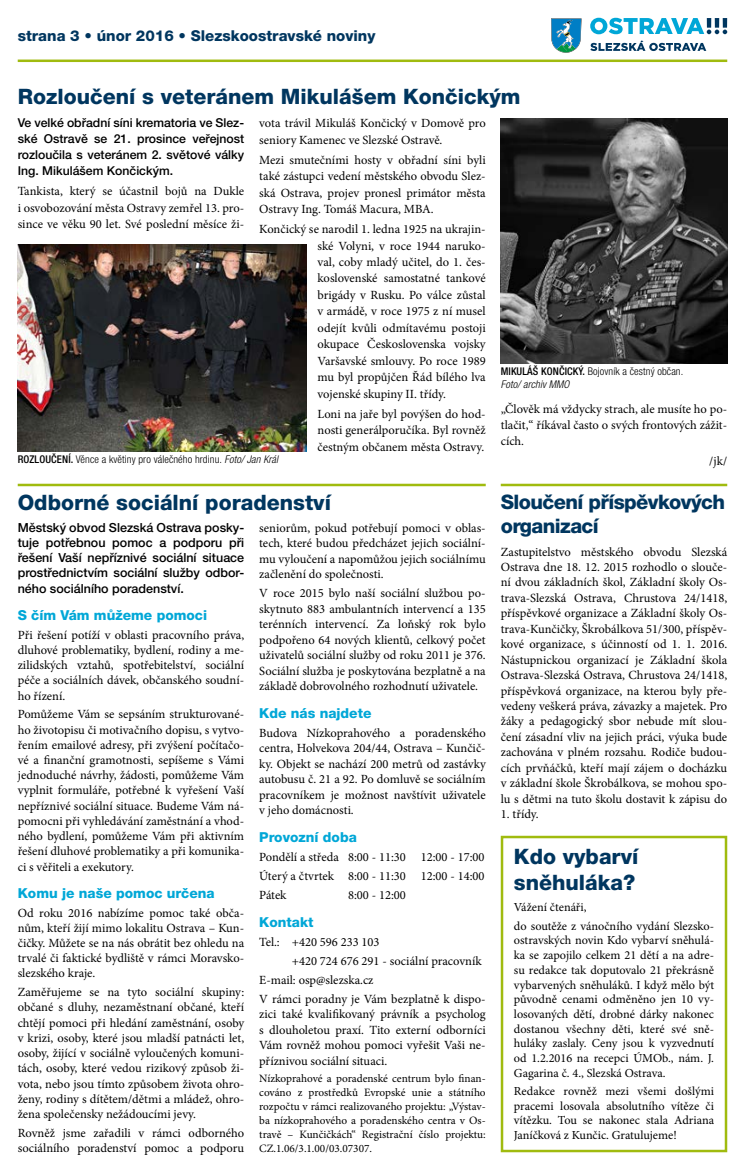
<style>
.page{position:relative;width:745px;height:1170px;background:#fff}
.page>*{position:absolute;margin:0;border:0;box-sizing:border-box;transform-origin:0 0}
.t1{font:800 21.25px/25.5px "Helvetica Neue LT Pro";color:#00365f}
.t2{font:800 20px/24.4px "Helvetica Neue LT Pro";letter-spacing:-.03em;color:#00365f}
.t3{font:800 15px "Helvetica Neue LT Pro";color:#00365f}
.t4{font:800 13.75px "Helvetica Neue LT Pro";color:#00a7d7}
.t5{font:12.5px/15.2px "Minion Pro";color:#000;text-align:justify}
.t6{font:500 12.5px/15.2px "Helvetica Neue LT Pro";color:#000;text-align:justify}
.t7{font:12.25px/14.8px "Minion Pro";color:#000;text-align:justify}
.t8{font:500 12.25px/16.1px "Helvetica Neue LT Pro";color:#000;text-align:justify}
.t9{font:11.25px/14px "Minion Pro";color:#000;text-align:justify}
.t10{font:300 condensed 10.62px/12.8px "Helvetica Neue LT Pro";letter-spacing:.01em;color:#000}
.s1{font-weight:500}
.s2{font-style:italic}
</style>
<div class="page">
<div style="left:500px;top:835px;width:226px;height:317px;border:2px solid #a0bb0f"></div>
<svg style="left:551px;top:18px;width:30px;height:35px"></svg>
<svg style="left:590px;top:18px;width:136px;height:16px"></svg>
<svg style="left:590px;top:40px;width:115px;height:11px"></svg>
<hr style="left:18px;top:60px;width:708px;height:2px;background:#a0bb0f">
<hr style="left:18px;top:483px;width:467px;height:3px;background:#a0bb0f">
<hr style="left:500px;top:483px;width:226px;height:3px;background:#a0bb0f">
<img style="left:500px;top:118px;width:226px;height:245px">
<img style="left:18px;top:244px;width:289px;height:208px">
<p class="t3" style="left:18px;top:27px;width:359px">strana 3 • únor 2016 • Slezskoostravské noviny</p>
<h1 class="t1" style="left:18px;top:83px;width:504px">Rozloučení s veteránem Mikulášem Končickým</h1>
<p class="t8" style="left:18px;top:114px;width:228px">Ve velké obřadní síni krematoria ve Slez&shy;ské Ostravě se 21. prosince veřejnost rozloučila s veteránem 2. světové války Ing. Mikulášem Končickým.</p>
<p class="t5" style="left:18px;top:183px;width:228px;line-height:16.4px">Tankista, který se účastnil bojů na Dukle i osvobozování města Ostravy zemřel 13. pro&shy;since ve věku 90 let. Své poslední měsíce ži-</p>
<p class="t5" style="left:259px;top:115px;width:228px;line-height:16.4px">vota trávil Mikuláš Končický v Domově pro seniory Kamenec ve Slezské Ostravě.</p>
<p class="t5" style="left:259px;top:152px;width:228px;line-height:16.5px">Mezi smutečními hosty v obřadní síni byli také zástupci vedení městského obvodu Slez&shy;ská Ostrava, projev pronesl primátor města Ostravy Ing. Tomáš Macura, MBA.</p>
<p class="t5" style="left:317px;top:221px;width:170px;line-height:16.5px;text-indent:-58px">Končický se narodil 1. ledna 1925 na ukrajin&shy;ské Volyni, v roce 1944 naruko&shy;val, coby mladý učitel, do 1. čes&shy;koslovenské samostatné tankové brigády v Rusku. Po válce zůstal v armádě, v roce 1975 z ní musel odejít kvůli odmítavému postoji okupace Československa vojsky Varšavské smlouvy. Po roce 1989 mu byl propůjčen Řád bílého lva vojenské skupiny II. třídy.</p>
<p class="t5" style="left:317px;top:405px;width:169px;line-height:16.4px">Loni na jaře byl povýšen do hod&shy;nosti generálporučíka. Byl rovněž čestným občanem města Ostravy.</p>
<p class="t5" style="left:500px;top:400px;width:228px;line-height:16.5px">„Člověk má vždycky strach, ale musíte ho po&shy;tlačit,“ říkával často o svých frontových zážit&shy;cích.</p>
<p class="t5" style="left:708px;top:454px;width:20px">/jk/</p>
<p class="t10" style="left:500px;top:365px;width:184px"><span class="s1">MIKULÁŠ KONČICKÝ.</span> Bojovník a čestný občan.<br><span class="s2">Foto/ archiv MMO</span></p>
<p class="t10" style="left:18px;top:452px;width:262px"><span class="s1">ROZLOUČENÍ.</span> Věnce a květiny pro válečného hrdinu. <span class="s2">Foto/ Jan Král</span></p>
<h1 class="t1" style="left:18px;top:489px;width:314px">Odborné sociální poradenství</h1>
<p class="t6" style="left:18px;top:519px;width:228px">Městský obvod Slezská Ostrava posky&shy;tuje potřebnou pomoc a podporu při řešení Vaší nepříznivé sociální situace prostřednictvím sociální služby odbor&shy;ného sociálního poradenství.</p>
<p class="t4" style="left:18px;top:607px;width:191px">S čím Vám můžeme pomoci</p>
<p class="t5" style="left:18px;top:627px;width:228px">Při řešení potíží v oblasti pracovního práva, dluhové problematiky, bydlení, rodiny a me&shy;zilidských vztahů, spotřebitelství, sociální péče a sociálních dávek, občanského soudní&shy;ho řízení.</p>
<p class="t5" style="left:18px;top:706px;width:228px">Pomůžeme Vám se sepsáním strukturované&shy;ho životopisu či motivačního dopisu, s vytvo&shy;řením emailové adresy, při zvýšení počítačo&shy;vé a finanční gramotnosti, sepíšeme s Vámi jednoduché návrhy, žádosti, pomůžeme Vám vyplnit formuláře, potřebné k vyřešení Vaší nepříznivé sociální situace. Budeme Vám ná&shy;pomocni při vyhledávání zaměstnání a vhod&shy;ného bydlení, pomůžeme Vám při aktivním řešení dluhové problematiky a při komunika&shy;ci s věřiteli a exekutory.</p>
<p class="t4" style="left:18px;top:884px;width:198px">Komu je naše pomoc určena</p>
<p class="t5" style="left:18px;top:905px;width:228px">Od roku 2016 nabízíme pomoc také obča&shy;nům, kteří žijí mimo lokalitu Ostrava – Kun&shy;čičky. Můžete se na nás obrátit bez ohledu na trvalé či faktické bydliště v rámci Moravsko&shy;slezského kraje.</p>
<p class="t5" style="left:18px;top:984px;width:228px">Zaměřujeme se na tyto sociální skupiny: občané s dluhy, nezaměstnaní občané, kteří chtějí pomoci při hledání zaměstnání, osoby v krizi, osoby, které jsou mladší patnácti let, osoby, žijící v sociálně vyloučených komuni&shy;tách, osoby, které vedou rizikový způsob ži&shy;vota, nebo jsou tímto způsobem života ohro&shy;ženy, rodiny s dítětem/dětmi a mládež, ohro&shy;žena společensky nežádoucími jevy.</p>
<p class="t5" style="left:18px;top:1124px;width:228px">Rovněž jsme zařadili v rámci odborného sociálního poradenství pomoc a podporu</p>
<p class="t5" style="left:259px;top:520px;width:228px">seniorům, pokud potřebují pomoci v oblas&shy;tech, které budou předcházet jejich sociální&shy;mu vyloučení a napomůžou jejich sociálnímu začlenění do společnosti.</p>
<p class="t5" style="left:259px;top:585px;width:228px">V roce 2015 bylo naší sociální službou po&shy;skytnuto 883 ambulantních intervencí a 135 terénních intervencí. Za loňský rok bylo podpořeno 64 nových klientů, celkový počet uživatelů sociální služby od roku 2011 je 376.<br>Sociální služba je poskytována bezplatně a na základě dobrovolného rozhodnutí uživatele.</p>
<p class="t4" style="left:259px;top:704px;width:114px">Kde nás najdete</p>
<p class="t5" style="left:259px;top:725px;width:228px">Budova Nízkoprahového a poradenského centra, Holvekova 204/44, Ostrava – Kunčič&shy;ky. Objekt se nachází 200 metrů od zastávky autobusu č. 21 a 92. Po domluvě se sociálním pracovníkem je možnost navštívit uživatele v jeho domácnosti.</p>
<p class="t4" style="left:259px;top:828px;width:99px">Provozní doba</p>
<p class="t5" style="left:259px;top:847px;width:227px;line-height:19px">Pondělí a středa 8:00 - 11:30 12:00 - 17:00<br>Úterý a čtvrtek 8:00 - 11:30 12:00 - 14:00<br>Pátek</p>
<p class="t5" style="left:348px;top:887px;width:59px">8:00 - 12:00</p>
<p class="t4" style="left:259px;top:913px;width:56px">Kontakt</p>
<p class="t5" style="left:259px;top:934px;width:122px">Tel.: +420 596 233 103</p>
<p class="t5" style="left:291px;top:953px;width:191px">+420 724 676 291 - sociální pracovník</p>
<p class="t5" style="left:259px;top:972px;width:116px">E-mail: osp@slezska.cz</p>
<p class="t5" style="left:259px;top:991px;width:228px">V rámci poradny je Vám bezplatně k dispo-</p>
<p class="t5" style="left:259px;top:1006px;width:228px">zici také kvalifikovaný právník a psycholog s dlouholetou praxí. Tito externí odborníci Vám rovněž mohou pomoci vyřešit Vaši ne&shy;příznivou sociální situaci.</p>
<p class="t9" style="left:259px;top:1071px;width:228px">Nízkoprahové a poradenské centrum bylo finan&shy;cováno z prostředků Evropské unie a státního rozpočtu v rámci realizovaného projektu: „Výstav&shy;ba nízkoprahového a poradenského centra v Os&shy;travě – Kunčičkách“ Registrační číslo projektu:<br>CZ.1.06/3.1.00/03.07307.</p>
<h2 class="t2" style="left:500px;top:489px;width:226px">Sloučení příspěvkových organizací</h2>
<p class="t5" style="left:500px;top:544px;width:228px">Zastupitelstvo městského obvodu Slezská Ostrava dne 18. 12. 2015 rozhodlo o slouče&shy;ní dvou základních škol, Základní školy Os&shy;trava-Slezská Ostrava, Chrustova 24/1418, příspěvkové organizace a Základní školy Os&shy;trava-Kunčičky, Škrobálkova 51/300, příspěv&shy;kové organizace, s účinností od 1. 1. 2016.<br>Nástupnickou organizací je Základní škola Ostrava-Slezská Ostrava, Chrustova 24/1418, příspěvková organizace, na kterou byly pře&shy;vedeny veškerá práva, závazky a majetek. Pro žáky a pedagogický sbor nebude mít slou&shy;čení zásadní vliv na jejich práci, výuka bude zachována v plném rozsahu. Rodiče budou&shy;cích prvňáčků, kteří mají zájem o docházku v základní škole Škrobálkova, se mohou spo&shy;lu s dětmi na tuto školu dostavit k zápisu do</p>
<p class="t5" style="left:500px;top:806px;width:39px">1. třídy.</p>
<h1 class="t1" style="left:513px;top:843px;width:126px">Kdo vybarví sněhuláka?</h1>
<p class="t7" style="left:513px;top:898px;width:201px;line-height:18.2px">Vážení čtenáři,<br>do soutěže z vánočního vydání Slezsko-</p>
<p class="t7" style="left:513px;top:933px;width:201px">ostravských novin Kdo vybarví sněhulá&shy;ka se zapojilo celkem 21 dětí a na adre&shy;su redakce tak doputovalo 21 překrásně vybarvených sněhuláků. I když mělo být původně cenami odměněno jen 10 vy&shy;losovaných dětí, drobné dárky nakonec dostanou všechny děti, které své sně&shy;huláky zaslaly. Ceny jsou k vyzvednutí od 1.2.2016 na recepci ÚMOb., nám. J.<br>Gagarina č. 4., Slezská Ostrava.</p>
<p class="t7" style="left:513px;top:1083px;width:201px">Redakce rovněž mezi všemi došlými pracemi losovala absolutního vítěze či vítězku. Tou se nakonec stala Adriana Janíčková z Kunčic. Gratulujeme!</p>
</div>
